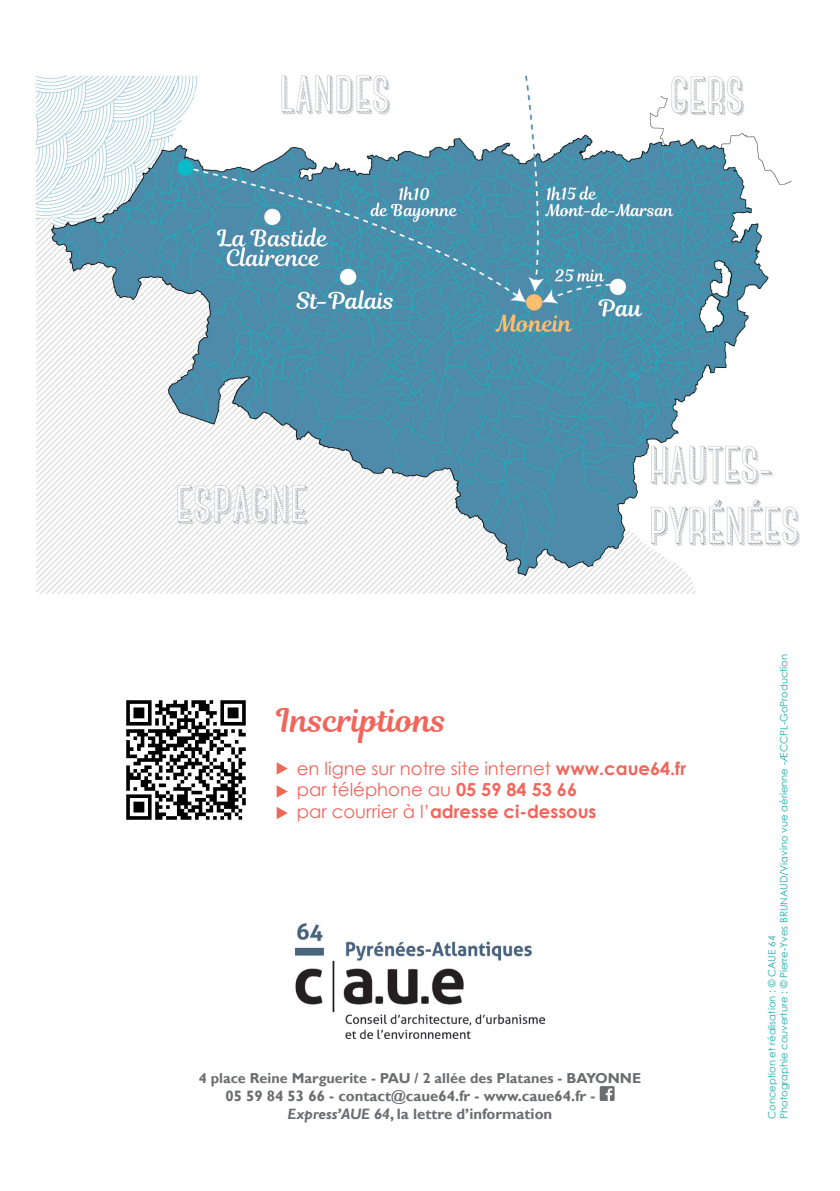
<style>
.page{position:relative;width:840px;height:1191px;background:#fff}
.page>*{position:absolute;margin:0;border:0;box-sizing:border-box;transform-origin:0 0}
.t1{font:32px "Magnolia Script";color:#f2655b}
.t2{font:18px "Century Gothic";color:#f2655b}
.t3{font:700 18px "Century Gothic";color:#f2655b}
.t4{font:700 15px "Gill Sans";color:#6c6d70}
.t5{font:700 14.4px "Gill Sans";color:#6c6d70}
.t6{font:10px "Century Gothic";color:#21a9a9}
.s1{font-weight:700}
.s2{font-weight:400}
.s3{font-style:italic}
</style>
<div class="page">
<div style="left:599px;top:1086px;width:15px;height:15px;background:#6c6d70"></div>
<svg style="left:605px;top:1088px;width:7px;height:13px"></svg>
<img style="left:35px;top:75px;width:765px;height:518px">
<img style="left:126px;top:700px;width:120px;height:120px">
<svg style="left:276px;top:762px;width:11px;height:12px"></svg>
<svg style="left:276px;top:785px;width:11px;height:12px"></svg>
<svg style="left:276px;top:807px;width:11px;height:12px"></svg>
<img style="left:296px;top:923px;width:247px;height:115px">
<p class="t1" style="left:276px;top:696px;width:171px">Inscriptions</p>
<p class="t2" style="left:297px;top:755px;width:390px">en ligne sur notre site internet <span class="s1">www.caue64.fr</span></p>
<p class="t2" style="left:297px;top:777px;width:281px">par téléphone au <span class="s1">05 59 84 53 66</span></p>
<p class="t3" style="left:297px;top:797px;width:301px"><span class="s2">par courrier à l’</span>adresse ci-dessous</p>
<p class="t5" style="left:199px;top:1069px;width:444px">4 place Reine Marguerite - PAU / 2 allée des Platanes - BAYONNE</p>
<p class="t4" style="left:225px;top:1086px;width:371px">05 59 84 53 66 - contact@caue64.fr - www.caue64.fr -</p>
<p class="t4" style="left:287px;top:1104px;width:266px"><span class="s3">Express’AUE 64</span>, la lettre d’information</p>
<p class="t6" style="left:776px;top:1119px;width:466px;rotate:-90deg">Photographie couverture : © Pierre-Yves BRUNAUD/Viavino vue aérienne -ÆCCPL-GoProduction</p>
<p class="t6" style="left:764px;top:1119px;width:184px;rotate:-90deg">Conception et réalisation : © CAUE 64</p>
</div>
